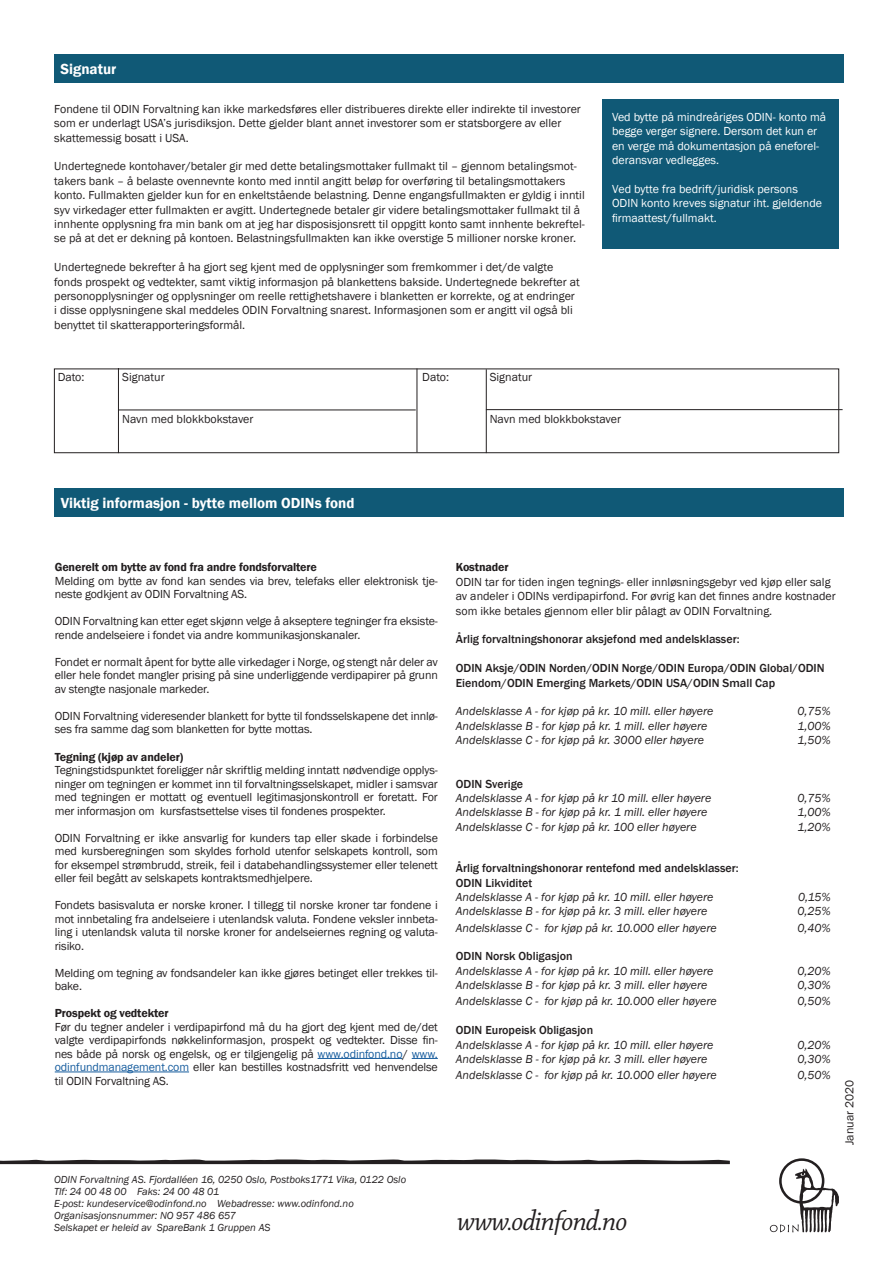
<style>
.page{position:relative;width:893px;height:1263px;background:#fff}
.page>*{position:absolute;margin:0;border:0;box-sizing:border-box;transform-origin:0 0}
.overskrift_C{font:30px "Chaparral Pro It Disp";letter-spacing:-.01em;color:#231f20}
.t1{font:600 15px "Franklin Gothic";color:#fff}
.t2{font:12px/13.5px "Franklin Gothic";color:#231f20}
.t3{font:italic 12px/14.4px "Franklin Gothic";color:#231f20}
.t4{font:500 12px/14.4px "Franklin Gothic";color:#231f20}
.t5{font:12px/14.4px "Franklin Gothic";color:#fff}
.t6{font:600 12px "Franklin Gothic";letter-spacing:-.01em;color:#231f20}
.billedtekster_F{font:italic 10.5px/12px "Franklin Gothic";color:#231f20}
.s1{color:#175d9e}
.s2{font-weight:600}
.s3{font-weight:500;font-style:normal}
</style>
<div class="page">
<div style="left:54px;top:54px;width:789px;height:29px;background:#105976"></div>
<div style="left:602px;top:99px;width:237px;height:149px;background:#105976"></div>
<div style="left:54px;top:368px;width:785px;height:85px;border:1px solid #231f20"></div>
<hr style="left:118px;top:368px;width:1px;height:85px;background:#231f20">
<hr style="left:486px;top:369px;width:1px;height:84px;background:#231f20">
<hr style="left:417px;top:368px;width:1px;height:84px;background:#231f20">
<hr style="left:118px;top:410px;width:298px;height:1px;background:#231f20">
<hr style="left:486px;top:409px;width:357px;height:1px;background:#231f20">
<div style="left:55px;top:488px;width:789px;height:29px;background:#105976"></div>
<hr style="left:318px;top:1058px;width:84px;height:1px;background:#175d9e">
<svg style="left:412px;top:1058px;width:26px;height:1px"></svg>
<hr style="left:55px;top:1072px;width:134px;height:1px;background:#175d9e">
<svg style="left:770px;top:1158px;width:69px;height:74px"></svg>
<svg style="left:0;top:1159px;width:730px;height:5px;background:#555253"></svg>
<p class="t1" style="left:60px;top:59px;width:57px">Signatur</p>
<p class="t2" style="left:54px;top:102px;width:528px;line-height:14.4px">Fondene til ODIN Forvaltning kan ikke markedsføres eller distribueres direkte eller indirekte til investorer som er underlagt USA’s jurisdiksjon. Dette gjelder blant annet investorer som er statsborgere av eller skattemessig bosatt i USA.</p>
<p class="t2" style="left:54px;top:159px;width:532px;line-height:14.4px">Undertegnede kontohaver/betaler gir med dette betalingsmottaker fullmakt til – gjennom betalingsmot&shy;takers bank – å belaste ovennevnte konto med inntil angitt beløp for overføring til betalingsmottakers konto. Fullmakten gjelder kun for en enkeltstående belastning. Denne engangsfullmakten er gyldig i inntil syv virkedager etter fullmakten er avgitt. Undertegnede betaler gir videre betalingsmottaker fullmakt til å innhente opplysning fra min bank om at jeg har disposisjonsrett til oppgitt konto samt innhente bekreftel&shy;se på at det er dekning på kontoen. Belastningsfullmakten kan ikke overstige 5 millioner norske kroner.</p>
<p class="t2" style="left:54px;top:260px;width:527px;line-height:14.4px">Undertegnede bekrefter å ha gjort seg kjent med de opplysninger som fremkommer i det/de valgte fonds prospekt og vedtekter, samt viktig informasjon på blankettens bakside. Undertegnede bekrefter at personopplysninger og opplysninger om reelle rettighetshavere i blanketten er korrekte, og at endringer i disse opplysningene skal meddeles ODIN Forvaltning snarest. Informasjonen som er angitt vil også bli benyttet til skatterapporteringsformål.</p>
<p class="t5" style="left:612px;top:110px;width:216px">Ved bytte på mindreåriges ODIN- konto må begge verger signere. Dersom det kun er en verge må dokumentasjon på eneforel&shy;deransvar vedlegges.</p>
<p class="t5" style="left:612px;top:182px;width:212px">Ved bytte fra bedrift/juridisk persons<br>ODIN konto kreves signatur iht. gjeldende firmaattest/fullmakt.</p>
<p class="t2" style="left:58px;top:370px;width:28px">Dato:</p>
<p class="t2" style="left:122px;top:370px;width:44px">Signatur</p>
<p class="t2" style="left:422px;top:370px;width:28px">Dato:</p>
<p class="t2" style="left:490px;top:370px;width:44px">Signatur</p>
<p class="t2" style="left:122px;top:412px;width:133px">Navn med blokkbokstaver</p>
<p class="t2" style="left:490px;top:412px;width:133px">Navn med blokkbokstaver</p>
<p class="t1" style="left:61px;top:493px;width:295px">Viktig informasjon - bytte mellom ODINs fond</p>
<p class="t6" style="left:55px;top:560px;width:264px">Generelt om bytte av fond fra andre fondsforvaltere</p>
<p class="t2" style="left:55px;top:574px;width:385px">Melding om bytte av fond kan sendes via brev, telefaks eller elektronisk tje&shy;neste godkjent av ODIN Forvaltning AS.</p>
<p class="t2" style="left:55px;top:615px;width:385px">ODIN Forvaltning kan etter eget skjønn velge å akseptere tegninger fra eksiste&shy;rende andelseiere i fondet via andre kommunikasjonskanaler.</p>
<p class="t2" style="left:55px;top:655px;width:385px;text-align:justify">Fondet er normalt åpent for bytte alle virkedager i Norge, og stengt når deler av eller hele fondet mangler prising på sine underliggende verdipapirer på grunn av stengte nasjonale markeder.</p>
<p class="t2" style="left:55px;top:709px;width:385px">ODIN Forvaltning videresender blankett for bytte til fondsselskapene det innlø&shy;ses fra samme dag som blanketten for bytte mottas.</p>
<p class="t6" style="left:55px;top:749px;width:130px">Tegning (kjøp av andeler)</p>
<p class="t2" style="left:55px;top:763px;width:385px;text-align:justify">Tegningstidspunktet foreligger når skriftlig melding inntatt nødvendige opplys&shy;ninger om tegningen er kommet inn til forvaltningsselskapet, midler i samsvar med tegningen er mottatt og eventuell legitimasjonskontroll er foretatt. For mer informasjon om kursfastsettelse vises til fondenes prospekter.</p>
<p class="t2" style="left:55px;top:831px;width:385px;text-align:justify">ODIN Forvaltning er ikke ansvarlig for kunders tap eller skade i forbindelse med kursberegningen som skyldes forhold utenfor selskapets kontroll, som for eksempel strømbrudd, streik, feil i databehandlingssystemer eller telenett eller feil begått av selskapets kontraktsmedhjelpere.</p>
<p class="t2" style="left:55px;top:898px;width:385px;text-align:justify">Fondets basisvaluta er norske kroner. I tillegg til norske kroner tar fondene i mot innbetaling fra andelseiere i utenlandsk valuta. Fondene veksler innbeta&shy;ling i utenlandsk valuta til norske kroner for andelseiernes regning og valuta&shy;risiko.</p>
<p class="t2" style="left:55px;top:966px;width:385px">Melding om tegning av fondsandeler kan ikke gjøres betinget eller trekkes til&shy;bake.</p>
<p class="t6" style="left:55px;top:1006px;width:115px">Prospekt og vedtekter</p>
<p class="t2" style="left:55px;top:1020px;width:385px;text-align:justify">Før du tegner andeler i verdipapirfond må du ha gjort deg kjent med de/det valgte verdipapirfonds nøkkelinformasjon, prospekt og vedtekter. Disse fin&shy;nes både på norsk og engelsk, og er tilgjengelig på <span class="s1">www.odinfond.no</span>/ <span class="s1">www. odinfundmanagement.com</span> eller kan bestilles kostnadsfritt ved henvendelse til ODIN Forvaltning AS.</p>
<p class="billedtekster_F" style="left:54px;top:1174px;width:354px">ODIN Forvaltning AS. Fjordalléen 16, 0250 Oslo, Postboks1771 Vika, 0122 Oslo</p>
<p class="billedtekster_F" style="left:54px;top:1186px;width:167px">Tlf: 24 00 48 00 Faks: 24 00 48 01</p>
<p class="billedtekster_F" style="left:54px;top:1198px;width:301px">E-post: kundeservice@odinfond.no Webadresse: www.odinfond.no</p>
<p class="billedtekster_F" style="left:54px;top:1210px;width:218px">Organisasjonsnummer: NO 957 486 657<br>Selskapet er heleid av SpareBank 1 Gruppen AS</p>
<p class="t2" style="left:456px;top:560px;width:381px;line-height:14.4px"><span class="s2">Kostnader<br></span>ODIN tar for tiden ingen tegnings- eller innløsningsgebyr ved kjøp eller salg av andeler i ODINs verdipapirfond. For øvrig kan det finnes andre kostnader som ikke betales gjennom eller blir pålagt av ODIN Forvaltning.</p>
<p class="t4" style="left:456px;top:632px;width:285px">Årlig forvaltningshonorar aksjefond med andelsklasser:</p>
<p class="t4" style="left:456px;top:661px;width:370px">ODIN Aksje/ODIN Norden/ODIN Norge/ODIN Europa/ODIN Global/ODIN<br>Eiendom/ODIN Emerging Markets/ODIN USA/ODIN Small Cap</p>
<p class="t3" style="left:456px;top:704px;width:259px">Andelsklasse A - for kjøp på kr. 10 mill. eller høyere</p>
<p class="t3" style="left:797px;top:704px;width:35px">0,75%</p>
<p class="t3" style="left:456px;top:719px;width:253px">Andelsklasse B - for kjøp på kr. 1 mill. eller høyere</p>
<p class="t3" style="left:797px;top:719px;width:35px">1,00%</p>
<p class="t3" style="left:456px;top:733px;width:250px">Andelsklasse C - for kjøp på kr. 3000 eller høyere</p>
<p class="t3" style="left:797px;top:733px;width:35px">1,50%</p>
<p class="t4" style="left:456px;top:776px;width:69px">ODIN Sverige</p>
<p class="t3" style="left:456px;top:791px;width:257px">Andelsklasse A - for kjøp på kr 10 mill. eller høyere</p>
<p class="t3" style="left:797px;top:791px;width:35px">0,75%</p>
<p class="t3" style="left:456px;top:805px;width:253px">Andelsklasse B - for kjøp på kr. 1 mill. eller høyere</p>
<p class="t3" style="left:797px;top:805px;width:35px">1,00%</p>
<p class="t3" style="left:456px;top:820px;width:242px">Andelsklasse C - for kjøp på kr. 100 eller høyere</p>
<p class="t3" style="left:797px;top:820px;width:35px">1,20%</p>
<p class="t4" style="left:456px;top:861px;width:284px">Årlig forvaltningshonorar rentefond med andelsklasser:</p>
<p class="t4" style="left:456px;top:875px;width:78px">ODIN Likviditet</p>
<p class="t3" style="left:456px;top:890px;width:259px">Andelsklasse A - for kjøp på kr. 10 mill. eller høyere</p>
<p class="t3" style="left:798px;top:890px;width:34px">0,15%</p>
<p class="t3" style="left:456px;top:904px;width:253px">Andelsklasse B - for kjøp på kr. 3 mill. eller høyere</p>
<p class="t3" style="left:797px;top:904px;width:35px">0,25%</p>
<p class="t3" style="left:456px;top:920px;width:262px">Andelsklasse C - for kjøp på kr. 10.000 eller høyere</p>
<p class="t3" style="left:797px;top:920px;width:35px">0,40%</p>
<p class="t4" style="left:456px;top:949px;width:118px">ODIN Norsk Obligasjon</p>
<p class="t3" style="left:456px;top:964px;width:259px">Andelsklasse A - for kjøp på kr. 10 mill. eller høyere</p>
<p class="t3" style="left:797px;top:964px;width:35px">0,20%</p>
<p class="t3" style="left:456px;top:978px;width:253px">Andelsklasse B - for kjøp på kr. 3 mill. eller høyere</p>
<p class="t3" style="left:797px;top:978px;width:35px">0,30%</p>
<p class="t3" style="left:456px;top:994px;width:262px">Andelsklasse C - for kjøp på kr. 10.000 eller høyere</p>
<p class="t3" style="left:797px;top:994px;width:35px">0,50%</p>
<p class="t3" style="left:456px;top:1023px;width:259px"><span class="s3">ODIN Europeisk Obligasjon<br></span>Andelsklasse A - for kjøp på kr. 10 mill. eller høyere</p>
<p class="t3" style="left:797px;top:1037px;width:35px">0,20%</p>
<p class="t3" style="left:456px;top:1052px;width:253px">Andelsklasse B - for kjøp på kr. 3 mill. eller høyere</p>
<p class="t3" style="left:797px;top:1052px;width:35px">0,30%</p>
<p class="t3" style="left:456px;top:1068px;width:262px">Andelsklasse C - for kjøp på kr. 10.000 eller høyere</p>
<p class="t3" style="left:797px;top:1068px;width:35px">0,50%</p>
<p class="t2" style="left:843px;top:1145px;width:67px;rotate:-90deg">Januar 2020</p>
<p class="overskrift_C" style="left:457px;top:1205px;width:171px">www.odinfond.no</p>
</div>
